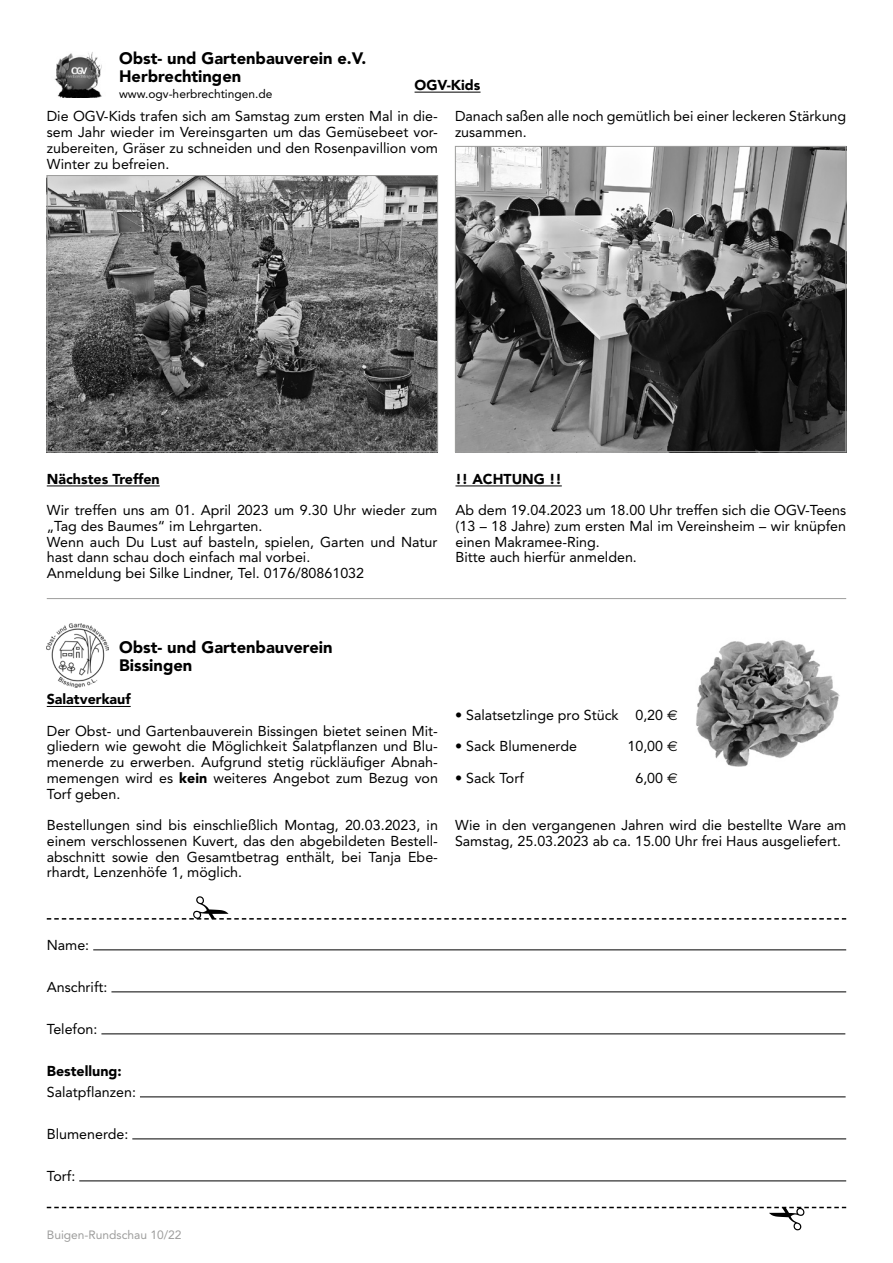
<style>
.page{position:relative;width:893px;height:1263px;background:#fff}
.page>*{position:absolute;margin:0;border:0;box-sizing:border-box;transform-origin:0 0}
.t1{font:900 16.5px/18px "Avenir";color:#000}
.t2{font:14.25px/15.8px "Avenir";color:#000}
.t3{font:900 14.25px "Avenir";color:#000}
.t4{font:12px "Avenir";color:#000}
.t5{font:12px "Avenir";color:#9d9d9c}
.s1{font-weight:900}
.s2{font-family:"Euro Sans"}
</style>
<div class="page">
<img style="left:49px;top:177px;width:387px;height:273px">
<div style="left:47px;top:175px;width:391px;height:277px;border:1px solid #9d9d9c"></div>
<img style="left:457px;top:148px;width:387px;height:302px">
<div style="left:455px;top:146px;width:391px;height:306px;border:1px solid #9d9d9c"></div>
<hr style="left:415px;top:92px;width:66px;height:1px;background:#000">
<hr style="left:47px;top:598px;width:799px;height:1px;background:#9d9d9c">
<hr style="left:47px;top:486px;width:113px;height:1px;background:#000">
<hr style="left:455px;top:486px;width:107px;height:1px;background:#000">
<img style="left:55px;top:52px;width:47px;height:45px">
<img style="left:696px;top:640px;width:144px;height:127px">
<img style="left:47px;top:623px;width:62px;height:64px">
<hr style="left:47px;top:706px;width:84px;height:1px;background:#000">
<hr style="left:93px;top:949px;width:753px;height:1px;background:#000">
<hr style="left:111px;top:991px;width:735px;height:1px;background:#000">
<hr style="left:101px;top:1033px;width:744px;height:1px;background:#000">
<hr style="left:140px;top:1096px;width:706px;height:1px;background:#000">
<hr style="left:132px;top:1138px;width:714px;height:1px;background:#000">
<hr style="left:79px;top:1180px;width:767px;height:1px;background:#000">
<svg style="left:47px;top:896px;width:799px;height:23px"></svg>
<svg style="left:47px;top:1207px;width:799px;height:23px"></svg>
<p class="t1" style="left:119px;top:49px;width:249px">Obst- und Gartenbauverein e.V.<br>Herbrechtingen</p>
<p class="t4" style="left:119px;top:87px;width:155px">www.ogv-herbrechtingen.de</p>
<p class="t3" style="left:415px;top:76px;width:67px">OGV-Kids</p>
<p class="t2" style="left:47px;top:108px;width:393px;text-align:justify">Die OGV-Kids trafen sich am Samstag zum ersten Mal in die&shy;sem Jahr wieder im Vereinsgarten um das Gemüsebeet vor&shy;zubereiten, Gräser zu schneiden und den Rosenpavillion vom Winter zu befreien.</p>
<p class="t2" style="left:455px;top:108px;width:393px">Danach saßen alle noch gemütlich bei einer leckeren Stärkung zusammen.</p>
<p class="t3" style="left:47px;top:470px;width:114px">Nächstes Treffen</p>
<p class="t2" style="left:47px;top:502px;width:392px">Wir treffen uns am 01. April 2023 um 9.30 Uhr wieder zum „Tag des Baumes“ im Lehrgarten.<br>Wenn auch Du Lust auf basteln, spielen, Garten und Natur hast dann schau doch einfach mal vorbei.<br>Anmeldung bei Silke Lindner, Tel. 0176/80861032</p>
<p class="t3" style="left:455px;top:470px;width:108px">!! ACHTUNG !!</p>
<p class="t2" style="left:455px;top:502px;width:392px">Ab dem 19.04.2023 um 18.00 Uhr treffen sich die OGV-Teens (13 – 18 Jahre) zum ersten Mal im Vereinsheim – wir knüpfen einen Makramee-Ring.<br>Bitte auch hierfür anmelden.</p>
<p class="t1" style="left:119px;top:638px;width:215px">Obst- und Gartenbauverein<br>Bissingen</p>
<p class="t3" style="left:47px;top:690px;width:85px">Salatverkauf</p>
<p class="t2" style="left:47px;top:723px;width:393px;text-align:justify">Der Obst- und Gartenbauverein Bissingen bietet seinen Mit&shy;gliedern wie gewoht die Möglichkeit Salatpflanzen und Blu&shy;menerde zu erwerben. Aufgrund stetig rückläufiger Abnah&shy;memengen wird es <span class="s1">kein</span> weiteres Angebot zum Bezug von Torf geben.</p>
<p class="t2" style="left:47px;top:817px;width:393px;text-align:justify">Bestellungen sind bis einschließlich Montag, 20.03.2023, in einem verschlossenen Kuvert, das den abgebildeten Bestell&shy;abschnitt sowie den Gesamtbetrag enthält, bei Tanja Ebe&shy;rhardt, Lenzenhöfe 1, möglich.</p>
<p class="t2" style="left:455px;top:707px;width:224px">• Salatsetzlinge pro Stück 0,20 <span class="s2">€</span></p>
<p class="t2" style="left:455px;top:738px;width:123px">• Sack Blumenerde</p>
<p class="t2" style="left:627px;top:738px;width:52px">10,00 <span class="s2">€</span></p>
<p class="t2" style="left:455px;top:770px;width:70px">• Sack Torf</p>
<p class="t2" style="left:635px;top:770px;width:44px">6,00 <span class="s2">€</span></p>
<p class="t2" style="left:455px;top:817px;width:393px">Wie in den vergangenen Jahren wird die bestellte Ware am<br>Samstag, 25.03.2023 ab ca. 15.00 Uhr frei Haus ausgeliefert.</p>
<p class="t2" style="left:47px;top:937px;width:44px">Name:</p>
<p class="t2" style="left:47px;top:979px;width:62px">Anschrift:</p>
<p class="t2" style="left:47px;top:1021px;width:52px">Telefon:</p>
<p class="t3" style="left:47px;top:1063px;width:76px">Bestellung:</p>
<p class="t2" style="left:47px;top:1084px;width:91px">Salatpflanzen:</p>
<p class="t2" style="left:47px;top:1126px;width:83px">Blumenerde:</p>
<p class="t2" style="left:47px;top:1168px;width:30px">Torf:</p>
<p class="t5" style="left:47px;top:1227px;width:136px">Buigen-Rundschau 10/22</p>
</div>
